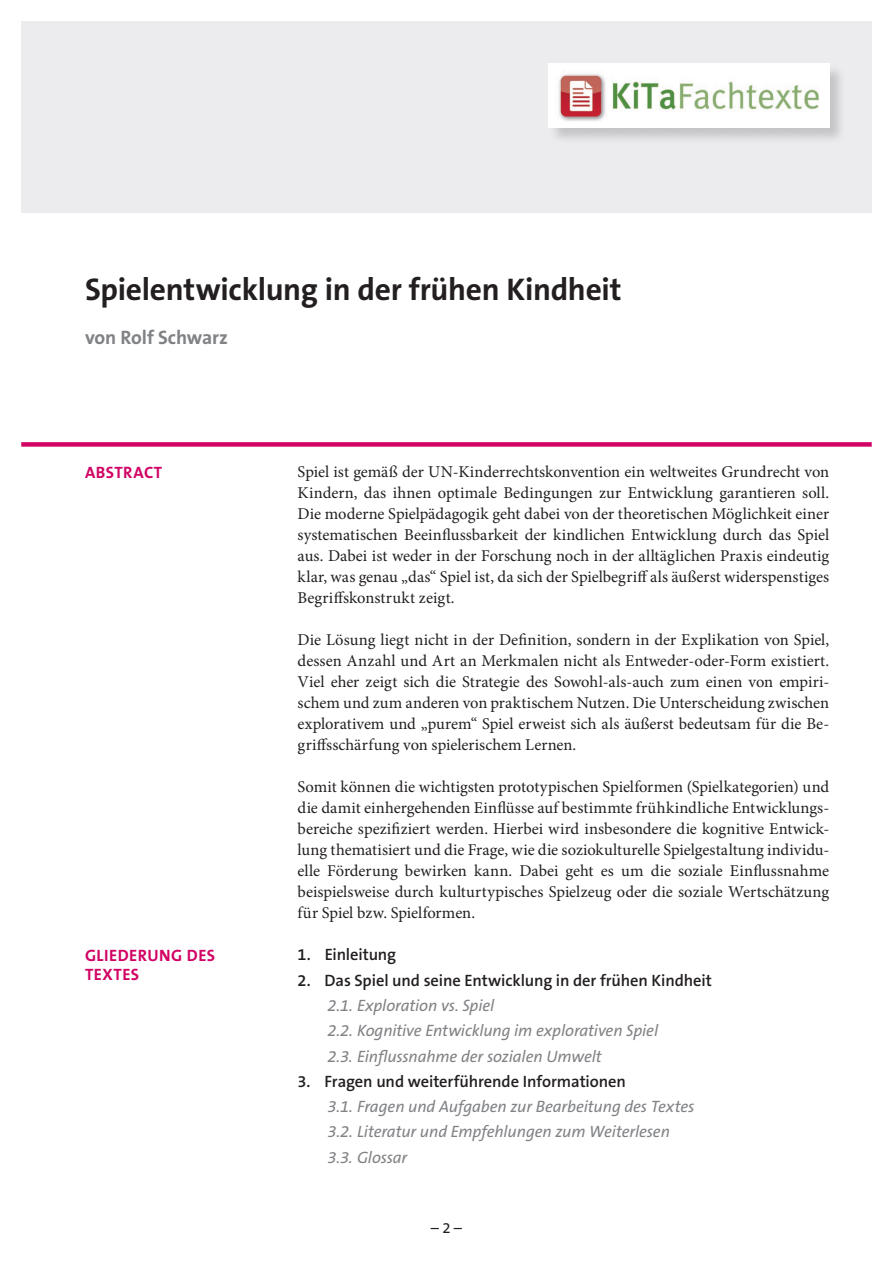
<style>
.page{position:relative;width:893px;height:1263px;background:#fff}
.page>*{position:absolute;margin:0;border:0;box-sizing:border-box;transform-origin:0 0}
.Titel{font:700 31.5px "The Sans B7";letter-spacing:-.01em;color:#231f20}
.Name_der_Autorin__de{font:700 19.5px "The Sans B7";letter-spacing:-.005em;color:#808285}
.Studientext-Fließtex{font:16.5px/21px "Minion Pro";color:#231f20;text-align:justify}
.Gliederung_1{font:italic 16.5px "The Sans B5 Plain";letter-spacing:-.005em;color:#808285}
.Gliederung_1_minus7{font:600 16.5px "The Sans B6";letter-spacing:-.005em;color:#231f20}
.t1{font:700 16.5px/19.5px "The Sans B7";letter-spacing:.03em;color:#d10364}
.t2{font:15px "The Sans B5 Plain";color:#231f20}
</style>
<div class="page">
<div style="left:21px;top:442px;width:851px;height:5px;background:#d10364"></div>
<div style="left:21px;top:21px;width:851px;height:192px;background:#ececee"></div>
<div style="left:548px;top:63px;width:298px;height:82px;background:#231f20;opacity:.2"></div>
<img style="left:549px;top:64px;width:280px;height:64px">
<p class="Titel" style="left:85px;top:272px;width:538px">Spielentwicklung in der frühen Kindheit</p>
<p class="Name_der_Autorin__de" style="left:85px;top:327px;width:144px">von Rolf Schwarz</p>
<p class="t1" style="left:85px;top:463px;width:79px">ABSTRACT</p>
<p class="t1" style="left:85px;top:946px;width:132px">GLIEDERUNG DES<br>TEXTES</p>
<p class="Studientext-Fließtex" style="left:298px;top:462px;width:533px">Spiel ist gemäß der UN-Kinderrechtskonvention ein weltweites Grundrecht von Kindern, das ihnen optimale Bedingungen zur Entwicklung garantieren soll.<br>Die moderne Spielpädagogik geht dabei von der theoretischen Möglichkeit einer systematischen Beeinflussbarkeit der kindlichen Entwicklung durch das Spiel aus. Dabei ist weder in der Forschung noch in der alltäglichen Praxis eindeutig klar, was genau „das“ Spiel ist, da sich der Spielbegriff als äußerst widerspenstiges Begriffskonstrukt zeigt.</p>
<p class="Studientext-Fließtex" style="left:298px;top:630px;width:533px">Die Lösung liegt nicht in der Definition, sondern in der Explikation von Spiel, dessen Anzahl und Art an Merkmalen nicht als Entweder-oder-Form existiert.<br>Viel eher zeigt sich die Strategie des Sowohl-als-auch zum einen von empiri&shy;schem und zum anderen von praktischem Nutzen. Die Unterscheidung zwischen explorativem und „purem“ Spiel erweist sich als äußerst bedeutsam für die Be&shy;griffsschärfung von spielerischem Lernen.</p>
<p class="Studientext-Fließtex" style="left:298px;top:777px;width:533px">Somit können die wichtigsten prototypischen Spielformen (Spielkategorien) und die damit einhergehenden Einflüsse auf bestimmte frühkindliche Entwicklungs&shy;bereiche spezifiziert werden. Hierbei wird insbesondere die kognitive Entwick&shy;lung thematisiert und die Frage, wie die soziokulturelle Spielgestaltung individu&shy;elle Förderung bewirken kann. Dabei geht es um die soziale Einflussnahme beispielsweise durch kulturtypisches Spielzeug oder die soziale Wertschätzung für Spiel bzw. Spielformen.</p>
<p class="Gliederung_1_minus7" style="left:298px;top:946px;width:100px">1. Einleitung</p>
<p class="Gliederung_1_minus7" style="left:298px;top:971px;width:416px">2. Das Spiel und seine Entwicklung in der frühen Kindheit</p>
<p class="Gliederung_1" style="left:327px;top:996px;width:169px">2.1. Exploration vs. Spiel</p>
<p class="Gliederung_1" style="left:327px;top:1022px;width:332px">2.2. Kognitive Entwicklung im explorativen Spiel</p>
<p class="Gliederung_1" style="left:327px;top:1047px;width:276px">2.3. Einflussnahme der sozialen Umwelt</p>
<p class="Gliederung_1_minus7" style="left:298px;top:1072px;width:330px">3. Fragen und weiterführende Informationen</p>
<p class="Gliederung_1" style="left:327px;top:1097px;width:369px">3.1. Fragen und Aufgaben zur Bearbeitung des Textes</p>
<p class="Gliederung_1" style="left:327px;top:1123px;width:344px">3.2. Literatur und Empfehlungen zum Weiterlesen</p>
<p class="Gliederung_1" style="left:327px;top:1148px;width:81px">3.3. Glossar</p>
<p class="t2" style="left:431px;top:1219px;width:33px">– 2 –</p>
</div>
